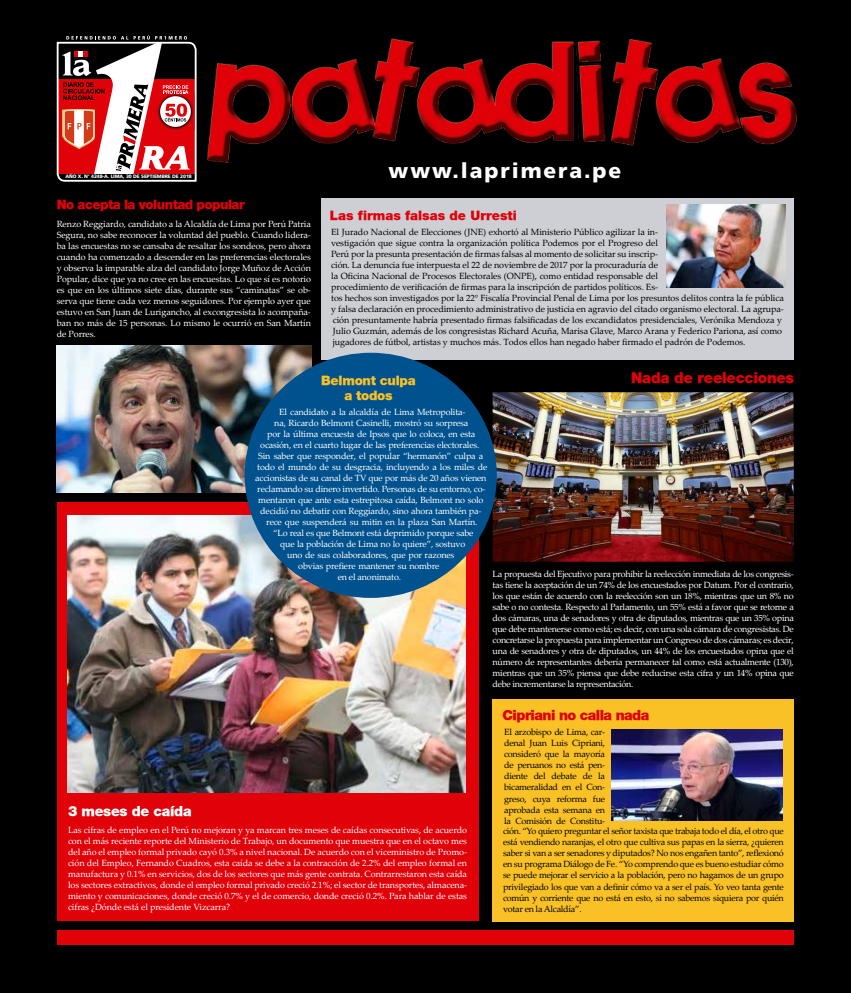
<style>
.page{position:relative;width:851px;height:993px;background:#fff}
.page>*{position:absolute;margin:0;border:0;box-sizing:border-box;transform-origin:0 0}
.t1{font:900 21px "Frutiger";letter-spacing:.09em;color:#fff}
.t2{font:900 15px "Helvetica Neue";letter-spacing:-.02em;color:#e00109}
.t3{font:900 14px "Helvetica Neue";letter-spacing:-.04em;color:#e00109}
.t4{font:900 14px "Helvetica Neue";letter-spacing:-.02em;color:#fff}
.t5{font:900 13px "Helvetica Neue";letter-spacing:-.04em;color:#e00109}
.t6{font:900 13px "Helvetica Neue";color:#e00109}
.t7{font:900 13px/15px "Helvetica Neue";letter-spacing:-.02em;color:#f9c126;text-align:center}
.t8{font:9px/11px "Palatino Linotype";letter-spacing:-.02em;color:#fff;text-align:justify}
.t9{font:9px/11px "Palatino Linotype";letter-spacing:-.01em;color:#000;text-align:justify}
.t10{font:900 4.9px "Frutiger";letter-spacing:-.02em;color:#fff}
</style>
<div class="page">
<div style="left:0;top:0;width:850px;height:992px;background:#000"></div>
<div style="left:321px;top:198px;width:472px;height:161px;background:#cecfd4"></div>
<svg style="left:57px;top:35px;width:139px;height:147px"></svg>
<img style="left:207px;top:38px;width:590px;height:125px">
<div style="left:57px;top:929px;width:736px;height:15px;background:#e00109"></div>
<div style="left:57px;top:502px;width:421px;height:418px;background:#e00109"></div>
<div style="left:492px;top:699px;width:302px;height:222px;background:#f9c126"></div>
<img style="left:611px;top:729px;width:171px;height:91px">
<img style="left:68px;top:515px;width:397px;height:277px">
<img style="left:57px;top:345px;width:254px;height:147px">
<img style="left:666px;top:205px;width:119px;height:83px">
<img style="left:492px;top:392px;width:302px;height:169px">
<div style="left:244px;top:352px;width:253px;height:245px;background:#00528e;border-radius:50%"></div>
<p class="t10" style="left:65px;top:173px;width:128px">AÑO X. N° 4248-A. LIMA, 30 DE SEPTIEMBRE DE 2018</p>
<h1 class="t1" style="left:388px;top:158px;width:234px">www.laprimera.pe</h1>
<h3 class="t5" style="left:57px;top:197px;width:189px">No acepta la voluntad popular</h3>
<h3 class="t6" style="left:330px;top:208px;width:188px">Las firmas falsas de Urresti</h3>
<p class="t8" style="left:57px;top:218px;width:256px">Renzo Reggiardo, candidato a la Alcaldía de Lima por Perú Patria Segura, no sabe reconocer la voluntad del pueblo. Cuando lidera&shy;ba las encuestas no se cansaba de resaltar los sondeos, pero ahora cuando ha comenzado a descender en las preferencias electorales y observa la imparable alza del candidato Jorge Muñoz de Acción Popular, dice que ya no cree en las encuestas. Lo que sí es notorio es que en los últimos siete días, durante sus “caminatas” se ob&shy;serva que tiene cada vez menos seguidores. Por ejemplo ayer que estuvo en San Juan de Lurigancho, al excongresista lo acompaña&shy;ban no más de 15 personas. Lo mismo le ocurrió en San Martín de Porres.</p>
<p class="t9" style="left:331px;top:226px;width:328px">El Jurado Nacional de Elecciones (JNE) exhortó al Ministerio Público agilizar la in&shy;vestigación que sigue contra la organización política Podemos por el Progreso del Perú por la presunta presentación de firmas falsas al momento de solicitar su inscrip&shy;ción. La denuncia fue interpuesta el 22 de noviembre de 2017 por la procuraduría de la Oficina Nacional de Procesos Electorales (ONPE), como entidad responsable del procedimiento de verificación de firmas para la inscripción de partidos políticos. Es-</p>
<p class="t9" style="left:331px;top:292px;width:454px">tos hechos son investigados por la 22° Fiscalía Provincial Penal de Lima por los presuntos delitos contra la fe pública y falsa declaración en procedimiento administrativo de justicia en agravio del citado organismo electoral. La agrupa-</p>
<p class="t9" style="left:333px;top:314px;width:451px">ción presuntamente habría presentado firmas falsificadas de los excandidatos presidenciales, Verónika Mendoza y Julio Guzmán, además de los congresistas Richard Acuña, Marisa Glave, Marco Arana y Federico Pariona, así como jugadores de fútbol, artistas y muchos más. Todos ellos han negado haber firmado el padrón de Podemos.</p>
<h3 class="t4" style="left:68px;top:802px;width:125px">3 meses de caída</h3>
<h2 class="t2" style="left:631px;top:369px;width:164px">Nada de reelecciones</h2>
<h3 class="t7" style="left:321px;top:372px;width:96px">Belmont culpa a todos</h3>
<p class="t8" style="left:255px;top:405px;width:234px;text-align:center">El candidato a la alcaldía de Lima Metropolita-<br>na, Ricardo Belmont Casinelli, mostró su sorpresa<br>por la última encuesta de Ipsos que lo coloca, en esta ocasión, en el cuarto lugar de las preferencias electorales.<br>Sin saber que responder, el popular “hermanón” culpa a todo el mundo de su desgracia, incluyendo a los miles de accionistas de su canal de TV que por más de 20 años vienen reclamando su dinero invertido. Personas de su entorno, co&shy;mentaron que ante esta estrepitosa caída, Belmont no solo decidió no debatir con Reggiardo, sino ahora también pa&shy;rece que suspenderá su mitin en la plaza San Martín.<br>“Lo real es que Belmont está deprimido porque sabe<br>que la población de Lima no lo quiere”, sostuvo<br>uno de sus colaboradores, que por razones<br>obvias prefiere mantener su nombre<br>en el anonimato.</p>
<p class="t8" style="left:492px;top:567px;width:303px">La propuesta del Ejecutivo para prohibir la reelección inmediata de los congresis&shy;tas tiene la aceptación de un 74% de los encuestados por Datum. Por el contrario, los que están de acuerdo con la reelección son un 18%, mientras que un 8% no sabe o no contesta. Respecto al Parlamento, un 55% está a favor que se retorne a dos cámaras, una de senadores y otra de diputados, mientras que un 35% opina que debe mantenerse como está; es decir, con una sola cámara de congresistas. De concretarse la propuesta para implementar un Congreso de dos cámaras; es decir, una de senadores y otra de diputados, un 44% de los encuestados opina que el número de representantes debería permanecer tal como está actualmente (130), mientras que un 35% piensa que debe reducirse esta cifra y un 14% opina que debe incrementarse la representación.</p>
<h3 class="t3" style="left:502px;top:706px;width:148px">Cipriani no calla nada</h3>
<p class="t9" style="left:504px;top:726px;width:102px">El arzobispo de Lima, car&shy;denal Juan Luis Cipriani, consideró que la mayoría de peruanos no está pen&shy;diente del debate de la bicameralidad en el Con&shy;greso, cuya reforma fue aprobada esta semana en la Comisión de Constitu-</p>
<p class="t8" style="left:68px;top:824px;width:400px">Las cifras de empleo en el Perú no mejoran y ya marcan tres meses de caídas consecutivas, de acuerdo con el más reciente reporte del Ministerio de Trabajo, un documento que muestra que en el octavo mes del año el empleo formal privado cayó 0.3% a nivel nacional. De acuerdo con el viceministro de Promo&shy;ción del Empleo, Fernando Cuadros, esta caída se debe a la contracción de 2.2% del empleo formal en manufactura y 0.1% en servicios, dos de los sectores que más gente contrata. Contrarrestaron esta caída los sectores extractivos, donde el empleo formal privado creció 2.1%; el sector de transportes, almacena&shy;miento y comunicaciones, donde creció 0.7% y el de comercio, donde creció 0.2%. Para hablar de estas cifras ¿Dónde está el presidente Vizcarra?</p>
<p class="t9" style="left:503px;top:825px;width:282px">ción. “Yo quiero preguntar el señor taxista que trabaja todo el día, el otro que está vendiendo naranjas, el otro que cultiva sus papas en la sierra, ¿quieren saber si van a ser senadores y diputados? No nos engañen tanto”, reflexionó en su programa Diálogo de Fe. “Yo comprendo que es bueno estudiar cómo se puede mejorar el servicio a la población, pero no hagamos de un grupo privilegiado los que van a definir cómo va a ser el país. Yo veo tanta gente común y corriente que no está en esto, si no sabemos siquiera por quién votar en la Alcaldía”.</p>
</div>
